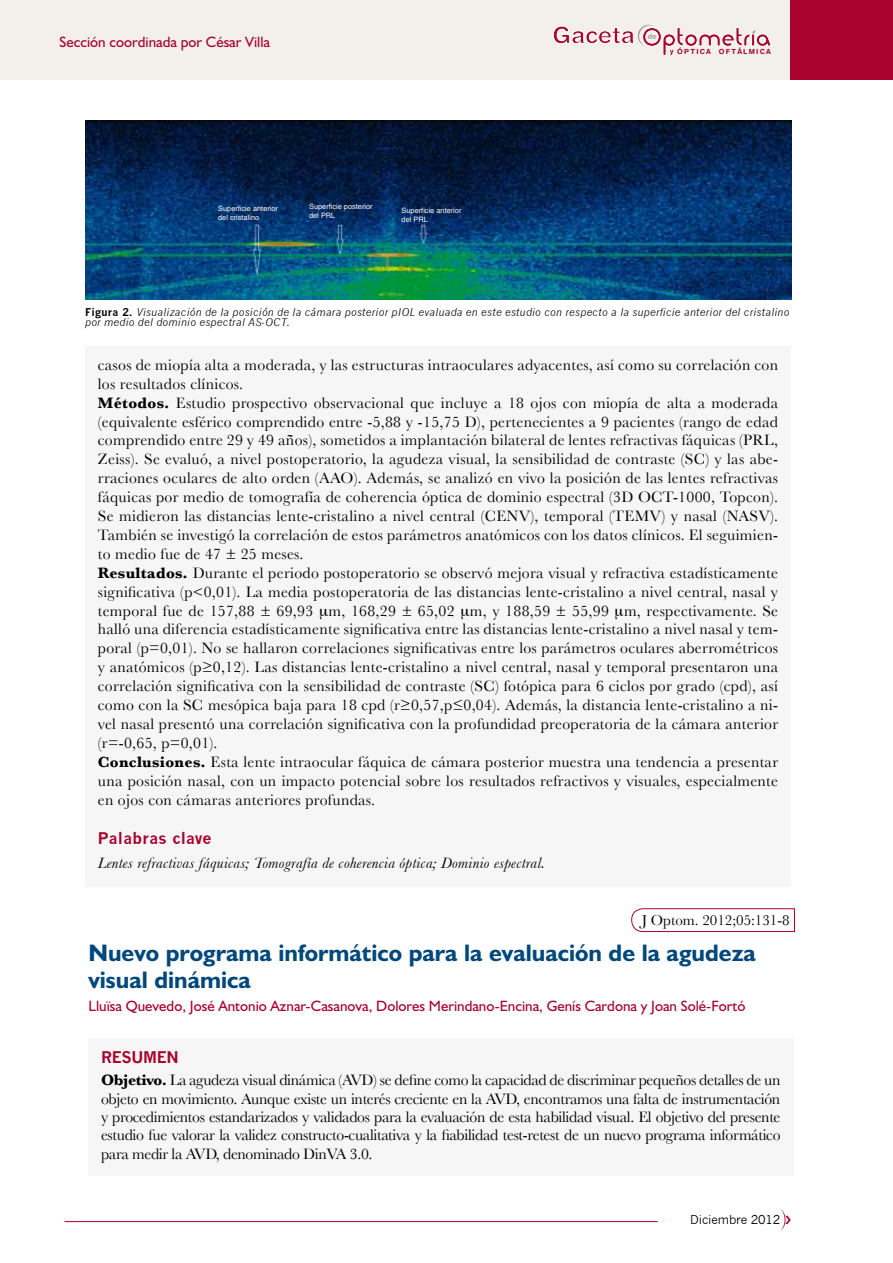
<style>
.page{position:relative;width:893px;height:1263px;background:#fff}
.page>*{position:absolute;margin:0;border:0;box-sizing:border-box;transform-origin:0 0}
.t1{font:700 24px/27px "Humanist 521 BT";color:#00487b}
.t2{font:15.75px/18.9px "Baskerville";letter-spacing:.02em;color:#000}
.t3{font:italic 15.75px "Baskerville";letter-spacing:.02em;color:#000}
.t4{font:700 15.75px "News Gothic";letter-spacing:.02em;color:#a7032e}
.t5{font:700 15.75px "News Gothic";letter-spacing:-.01em;color:#a7032e}
.t6{font:15px "Humanist 521 BT";color:#a7032e}
.t7{font:15px "Baskerville";color:#000}
.t8{font:12px "News Gothic";letter-spacing:-.01em;color:#000}
.t9{font:italic 10.5px/10.5px "News Gothic";letter-spacing:.025em;color:#000}
.t10{font:7.35px/8.9px "Helvetica";color:#fff}
.t11{font:700 7.05px "Helvetica Rounded";letter-spacing:.175em;color:#a7032e}
.s1{font-weight:700;font-style:normal}
.s2{font-weight:700}
</style>
<div class="page">
<hr style="left:65px;top:1221px;width:593px;height:1px;background:#a7032e">
<div style="left:0;top:0;width:893px;height:80px;background:#f3f0eb"></div>
<div style="left:790px;top:0;width:103px;height:80px;background:#a7032e"></div>
<svg style="left:553px;top:25px;width:218px;height:31px"></svg>
<div style="left:85px;top:346px;width:706px;height:541px;background:#f6f6f6"></div>
<img style="left:85px;top:120px;width:706px;height:179px">
<div style="left:88px;top:1038px;width:705px;height:137px;background:#f6f6f6"></div>
<svg style="left:631px;top:908px;width:164px;height:24px"></svg>
<svg style="left:780px;top:1209px;width:6px;height:22px"></svg>
<p class="t6" style="left:60px;top:32px;width:212px">Sección coordinada por César Villa</p>
<p class="t10" style="left:218px;top:204px;width:61px">Superficie anterior del cristalino</p>
<p class="t10" style="left:309px;top:202px;width:65px">Superficie posterior del PRL</p>
<p class="t10" style="left:402px;top:206px;width:61px">Superficie anterior del PRL</p>
<p class="t11" style="left:677px;top:47px;width:95px">ÓPTICA OFTÁLMICA</p>
<p class="t9" style="left:85px;top:306px;width:706px"><span class="s1">Figura 2.</span> Visualización de la posición de la cámara posterior pIOL evaluada en este estudio con respecto a la superficie anterior del cristalino por medio del dominio espectral AS-OCT.</p>
<p class="t2" style="left:98px;top:355px;width:682px">casos de miopía alta a moderada, y las estructuras intraoculares adyacentes, así como su correlación con los resultados clínicos.<br><span class="s2">Métodos.</span> Estudio prospectivo observacional que incluye a 18 ojos con miopía de alta a moderada (equivalente esférico comprendido entre -5,88 y -15,75 D), pertenecientes a 9 pacientes (rango de edad comprendido entre 29 y 49 añ̃os), sometidos a implantación bilateral de lentes refractivas fáquicas (PRL, Zeiss). Se evaluó, a nivel postoperatorio, la agudeza visual, la sensibilidad de contraste (SC) y las abe&shy;rraciones oculares de alto orden (AAO). Además, se analizó en vivo la posición de las lentes refractivas fáquicas por medio de tomografía de coherencia óptica de dominio espectral (3D OCT-1000, Topcon).<br>Se midieron las distancias lente-cristalino a nivel central (CENV), temporal (TEMV) y nasal (NASV).<br>También se investigó la correlación de estos parámetros anatómicos con los datos clínicos. El seguimien&shy;to medio fue de 47 ± 25 meses.<br><span class="s2">Resultados.</span> Durante el periodo postoperatorio se observó mejora visual y refractiva estadísticamente significativa (p&lt;0,01). La media postoperatoria de las distancias lente-cristalino a nivel central, nasal y temporal fue de 157,88 ± 69,93 m, 168,29 ± 65,02 m, y 188,59 ± 55,99 m, respectivamente. Se halló una diferencia estadísticamente significativa entre las distancias lente-cristalino a nivel nasal y tem&shy;poral (p=0,01). No se hallaron correlaciones significativas entre los parámetros oculares aberrométricos y anatómicos (p≥0,12). Las distancias lente-cristalino a nivel central, nasal y temporal presentaron una correlación significativa con la sensibilidad de contraste (SC) fotópica para 6 ciclos por grado (cpd), así como con la SC mesópica baja para 18 cpd (r≥0,57,p≤0,04). Además, la distancia lente-cristalino a ni&shy;vel nasal presentó una correlación significativa con la profundidad preoperatoria de la cámara anterior (r=-0,65, p=0,01).<br><span class="s2">Conclusiones.</span> Esta lente intraocular fáquica de cámara posterior muestra una tendencia a presentar una posición nasal, con un impacto potencial sobre los resultados refractivos y visuales, especialmente en ojos con cámaras anteriores profundas.</p>
<p class="t4" style="left:98px;top:829px;width:115px">Palabras clave</p>
<p class="t3" style="left:98px;top:853px;width:449px">Lentes refractivas fáquicas; Tomografía de coherencia óptica; Dominio espectral.</p>
<p class="t7" style="left:642px;top:911px;width:149px">J Optom. 2012;05:131-8</p>
<h1 class="t1" style="left:88px;top:939px;width:669px">Nuevo programa informático para la evaluación de la agudeza visual dinámica</h1>
<p class="t6" style="left:88px;top:996px;width:658px">Lluïsa Quevedo, José Antonio Aznar-Casanova, Dolores Merindano-Encina, Genís Cardona y Joan Solé-Fortó</p>
<p class="t5" style="left:101px;top:1047px;width:79px">RESUMEN</p>
<p class="t2" style="left:101px;top:1071px;width:681px;line-height:18.3px;text-align:justify"><span class="s2">Objetivo.</span> La agudeza visual dinámica (AVD) se define como la capacidad de discriminar pequeños detalles de un objeto en movimiento. Aunque existe un interés creciente en la AVD, encontramos una falta de instrumentación y procedimientos estandarizados y validados para la evaluación de esta habilidad visual. El objetivo del presente estudio fue valorar la validez constructo-cualitativa y la fiabilidad test-retest de un nuevo programa informático para medir la AVD, denominado DinVA 3.0.</p>
<p class="t8" style="left:690px;top:1212px;width:92px">Diciembre 2012</p>
</div>
